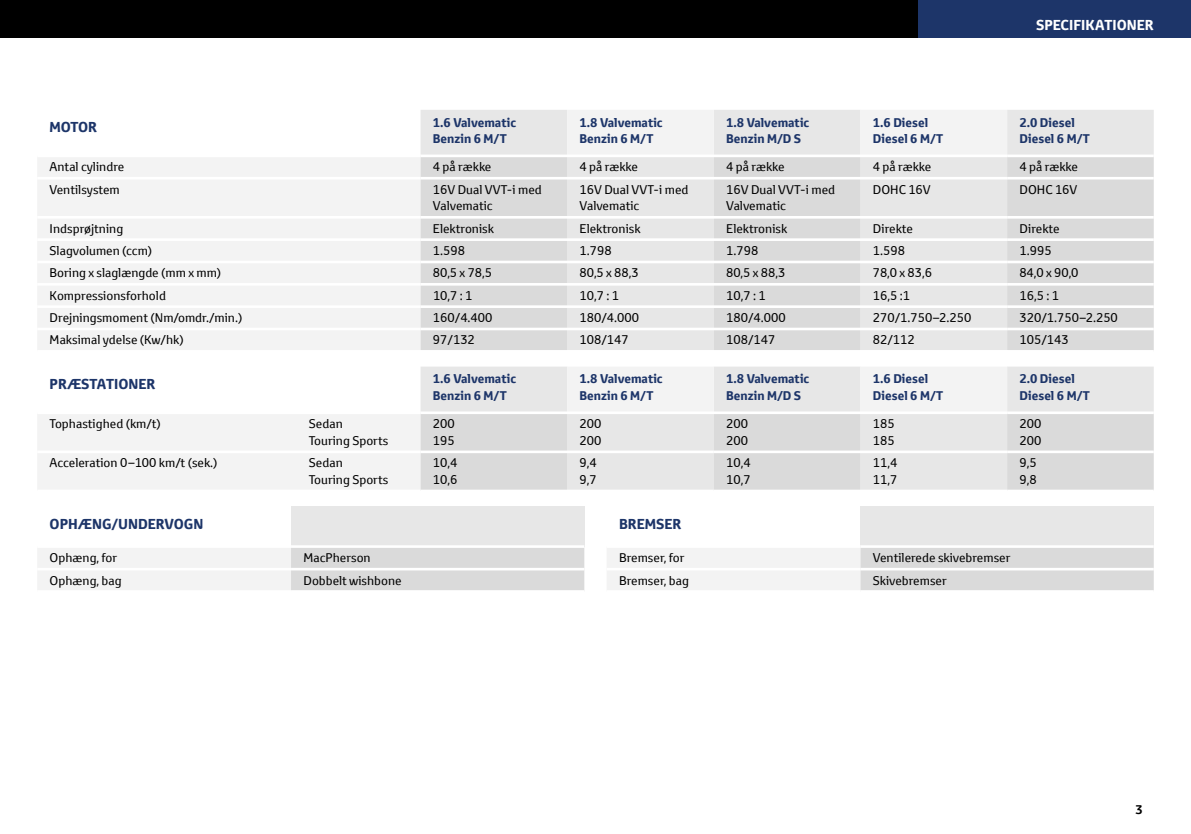
<style>
.page{position:relative;width:1191px;height:834px;background:#fff}
.page>*{position:absolute;margin:0;border:0;box-sizing:border-box;transform-origin:0 0}
.t1{font:700 14px "Toyota Text";color:#1d3569}
.t2{font:700 14px "Toyota Text";color:#fff}
.t3{font:12.25px/16.8px "Toyota Text";color:#000}
.t4{font:700 12.25px/16.8px "Toyota Text";color:#1d3569}
.t5{font:700 12.25px "Toyota Text";color:#000}
</style>
<div class="page">
<div style="left:0;top:0;width:918px;height:37px;background:#000"></div>
<div style="left:918px;top:0;width:273px;height:37px;background:#1d3569"></div>
<div style="left:1007px;top:110px;width:146px;height:44px;background:#e7e7e7"></div>
<svg style="left:38px;top:110px;width:969px;height:240px;fill:#f3f3f3"></svg>
<svg style="left:420px;top:157px;width:733px;height:193px;background:#dfdfdf"></svg>
<hr style="left:420px;top:154px;width:587px;height:3px;background:#fff">
<hr style="left:1007px;top:177px;width:146px;height:2px;background:#fff">
<hr style="left:420px;top:177px;width:587px;height:2px;background:#fff">
<hr style="left:1007px;top:216px;width:146px;height:2px;background:#fff">
<hr style="left:420px;top:216px;width:587px;height:2px;background:#fff">
<hr style="left:1007px;top:238px;width:146px;height:3px;background:#fff">
<hr style="left:420px;top:238px;width:587px;height:3px;background:#fff">
<hr style="left:1007px;top:260px;width:146px;height:3px;background:#fff">
<hr style="left:420px;top:260px;width:587px;height:3px;background:#fff">
<hr style="left:1007px;top:283px;width:146px;height:2px;background:#fff">
<hr style="left:420px;top:283px;width:587px;height:2px;background:#fff">
<hr style="left:1007px;top:305px;width:146px;height:3px;background:#fff">
<hr style="left:420px;top:305px;width:587px;height:3px;background:#fff">
<hr style="left:1007px;top:327px;width:146px;height:3px;background:#fff">
<hr style="left:420px;top:327px;width:587px;height:3px;background:#fff">
<hr style="left:37px;top:260px;width:383px;height:3px;background:#fff">
<hr style="left:37px;top:283px;width:383px;height:2px;background:#fff">
<hr style="left:37px;top:305px;width:383px;height:3px;background:#fff">
<hr style="left:37px;top:327px;width:383px;height:3px;background:#fff">
<hr style="left:37px;top:154px;width:383px;height:3px;background:#fff">
<hr style="left:37px;top:177px;width:383px;height:2px;background:#fff">
<hr style="left:37px;top:216px;width:383px;height:2px;background:#fff">
<hr style="left:37px;top:238px;width:383px;height:3px;background:#fff">
<div style="left:1007px;top:367px;width:146px;height:44px;background:#e7e7e7"></div>
<svg style="left:38px;top:367px;width:969px;height:122px;fill:#f3f3f3"></svg>
<svg style="left:420px;top:414px;width:733px;height:75px;background:#dfdfdf"></svg>
<hr style="left:420px;top:411px;width:587px;height:3px;background:#fff">
<hr style="left:1007px;top:450px;width:146px;height:3px;background:#fff">
<hr style="left:420px;top:450px;width:294px;height:3px;background:#fff">
<hr style="left:714px;top:450px;width:293px;height:3px;background:#fff">
<hr style="left:37px;top:450px;width:383px;height:3px;background:#fff">
<hr style="left:37px;top:411px;width:383px;height:3px;background:#fff">
<div style="left:291px;top:506px;width:293px;height:40px;background:#e7e7e7"></div>
<svg style="left:38px;top:548px;width:546px;height:42px"></svg>
<hr style="left:37px;top:567px;width:254px;height:3px;background:#fff">
<hr style="left:291px;top:545px;width:293px;height:2px;background:#fff">
<hr style="left:291px;top:567px;width:293px;height:3px;background:#fff">
<div style="left:860px;top:506px;width:293px;height:40px;background:#e7e7e7"></div>
<svg style="left:607px;top:548px;width:546px;height:42px"></svg>
<hr style="left:860px;top:567px;width:293px;height:3px;background:#fff">
<hr style="left:860px;top:545px;width:293px;height:2px;background:#fff">
<hr style="left:606px;top:567px;width:254px;height:3px;background:#fff">
<p class="t2" style="left:1036px;top:15px;width:119px">SPECIFIKATIONER</p>
<p class="t1" style="left:50px;top:118px;width:49px">MOTOR</p>
<p class="t4" style="left:433px;top:114px;width:85px">1.6 Valvematic<br>Benzin 6 M/T</p>
<p class="t4" style="left:579px;top:114px;width:85px">1.8 Valvematic<br>Benzin 6 M/T</p>
<p class="t4" style="left:726px;top:114px;width:85px">1.8 Valvematic<br>Benzin M/D S</p>
<p class="t4" style="left:873px;top:114px;width:72px">1.6 Diesel<br>Diesel 6 M/T</p>
<p class="t4" style="left:1019px;top:114px;width:72px">2.0 Diesel<br>Diesel 6 M/T</p>
<p class="t3" style="left:50px;top:158px;width:76px">Antal cylindre</p>
<p class="t3" style="left:433px;top:158px;width:60px">4 på række</p>
<p class="t3" style="left:579px;top:158px;width:60px">4 på række</p>
<p class="t3" style="left:726px;top:158px;width:60px">4 på række</p>
<p class="t3" style="left:873px;top:158px;width:60px">4 på række</p>
<p class="t3" style="left:1019px;top:158px;width:60px">4 på række</p>
<p class="t3" style="left:50px;top:180px;width:72px">Ventilsystem</p>
<p class="t3" style="left:433px;top:180px;width:110px">16V Dual VVT-i med<br>Valvematic</p>
<p class="t3" style="left:579px;top:180px;width:110px">16V Dual VVT-i med<br>Valvematic</p>
<p class="t3" style="left:726px;top:180px;width:110px">16V Dual VVT-i med<br>Valvematic</p>
<p class="t3" style="left:873px;top:180px;width:59px">DOHC 16V</p>
<p class="t3" style="left:1019px;top:180px;width:59px">DOHC 16V</p>
<p class="t3" style="left:50px;top:220px;width:75px">Indsprøjtning</p>
<p class="t3" style="left:433px;top:220px;width:62px">Elektronisk</p>
<p class="t3" style="left:579px;top:220px;width:62px">Elektronisk</p>
<p class="t3" style="left:726px;top:220px;width:62px">Elektronisk</p>
<p class="t3" style="left:873px;top:220px;width:42px">Direkte</p>
<p class="t3" style="left:1019px;top:220px;width:42px">Direkte</p>
<p class="t3" style="left:50px;top:242px;width:104px">Slagvolumen (ccm)</p>
<p class="t3" style="left:433px;top:242px;width:34px">1.598</p>
<p class="t3" style="left:579px;top:242px;width:34px">1.798</p>
<p class="t3" style="left:726px;top:242px;width:34px">1.798</p>
<p class="t3" style="left:873px;top:242px;width:34px">1.598</p>
<p class="t3" style="left:1019px;top:242px;width:34px">1.995</p>
<p class="t3" style="left:50px;top:264px;width:173px">Boring x slaglængde (mm x mm)</p>
<p class="t3" style="left:433px;top:264px;width:61px">80,5 x 78,5</p>
<p class="t3" style="left:579px;top:264px;width:61px">80,5 x 88,3</p>
<p class="t3" style="left:726px;top:264px;width:61px">80,5 x 88,3</p>
<p class="t3" style="left:872px;top:264px;width:61px">78,0 x 83,6</p>
<p class="t3" style="left:1019px;top:264px;width:61px">84,0 x 90,0</p>
<p class="t3" style="left:50px;top:287px;width:118px">Kompressionsforhold</p>
<p class="t3" style="left:433px;top:287px;width:41px">10,7 : 1</p>
<p class="t3" style="left:579px;top:287px;width:41px">10,7 : 1</p>
<p class="t3" style="left:726px;top:287px;width:41px">10,7 : 1</p>
<p class="t3" style="left:873px;top:287px;width:39px">16,5 :1</p>
<p class="t3" style="left:1019px;top:287px;width:41px">16,5 : 1</p>
<p class="t3" style="left:50px;top:309px;width:194px">Drejningsmoment (Nm/omdr./min.)</p>
<p class="t3" style="left:433px;top:309px;width:61px">160/4.400</p>
<p class="t3" style="left:579px;top:309px;width:61px">180/4.000</p>
<p class="t3" style="left:726px;top:309px;width:61px">180/4.000</p>
<p class="t3" style="left:873px;top:309px;width:100px">270/1.750–2.250</p>
<p class="t3" style="left:1019px;top:309px;width:100px">320/1.750–2.250</p>
<p class="t3" style="left:50px;top:331px;width:136px">Maksimal ydelse (Kw/hk)</p>
<p class="t3" style="left:433px;top:331px;width:43px">97/132</p>
<p class="t3" style="left:579px;top:331px;width:51px">108/147</p>
<p class="t3" style="left:726px;top:331px;width:51px">108/147</p>
<p class="t3" style="left:873px;top:331px;width:43px">82/112</p>
<p class="t3" style="left:1019px;top:331px;width:51px">105/143</p>
<p class="t1" style="left:50px;top:374px;width:107px">PRÆSTATIONER</p>
<p class="t4" style="left:433px;top:370px;width:85px">1.6 Valvematic<br>Benzin 6 M/T</p>
<p class="t4" style="left:579px;top:370px;width:85px">1.8 Valvematic<br>Benzin 6 M/T</p>
<p class="t4" style="left:726px;top:370px;width:85px">1.8 Valvematic<br>Benzin M/D S</p>
<p class="t4" style="left:873px;top:370px;width:72px">1.6 Diesel<br>Diesel 6 M/T</p>
<p class="t4" style="left:1019px;top:370px;width:72px">2.0 Diesel<br>Diesel 6 M/T</p>
<p class="t3" style="left:50px;top:415px;width:113px">Tophastighed (km/t)</p>
<p class="t3" style="left:309px;top:415px;width:81px">Sedan<br>Touring Sports</p>
<p class="t3" style="left:433px;top:415px;width:23px">200<br>195</p>
<p class="t3" style="left:579px;top:415px;width:23px">200<br>200</p>
<p class="t3" style="left:726px;top:415px;width:23px">200<br>200</p>
<p class="t3" style="left:873px;top:415px;width:23px">185<br>185</p>
<p class="t3" style="left:1019px;top:415px;width:23px">200<br>200</p>
<p class="t3" style="left:50px;top:454px;width:169px">Acceleration 0–100 km/t (sek.)</p>
<p class="t3" style="left:309px;top:454px;width:81px">Sedan<br>Touring Sports</p>
<p class="t3" style="left:433px;top:454px;width:26px">10,4<br>10,6</p>
<p class="t3" style="left:579px;top:454px;width:19px">9,4<br>9,7</p>
<p class="t3" style="left:726px;top:454px;width:26px">10,4<br>10,7</p>
<p class="t3" style="left:873px;top:454px;width:26px">11,4<br>11,7</p>
<p class="t3" style="left:1019px;top:454px;width:19px">9,5<br>9,8</p>
<p class="t1" style="left:50px;top:514px;width:155px">OPHÆNG/UNDERVOGN</p>
<p class="t3" style="left:50px;top:549px;width:69px">Ophæng, for</p>
<p class="t3" style="left:303px;top:549px;width:69px">MacPherson</p>
<p class="t3" style="left:50px;top:571px;width:74px">Ophæng, bag</p>
<p class="t3" style="left:303px;top:571px;width:100px">Dobbelt wishbone</p>
<p class="t1" style="left:619px;top:514px;width:64px">BREMSER</p>
<p class="t3" style="left:619px;top:549px;width:67px">Bremser, for</p>
<p class="t3" style="left:873px;top:549px;width:139px">Ventilerede skivebremser</p>
<p class="t3" style="left:619px;top:571px;width:71px">Bremser, bag</p>
<p class="t3" style="left:873px;top:571px;width:75px">Skivebremser</p>
<p class="t5" style="left:1135px;top:800px;width:9px">3</p>
</div>
